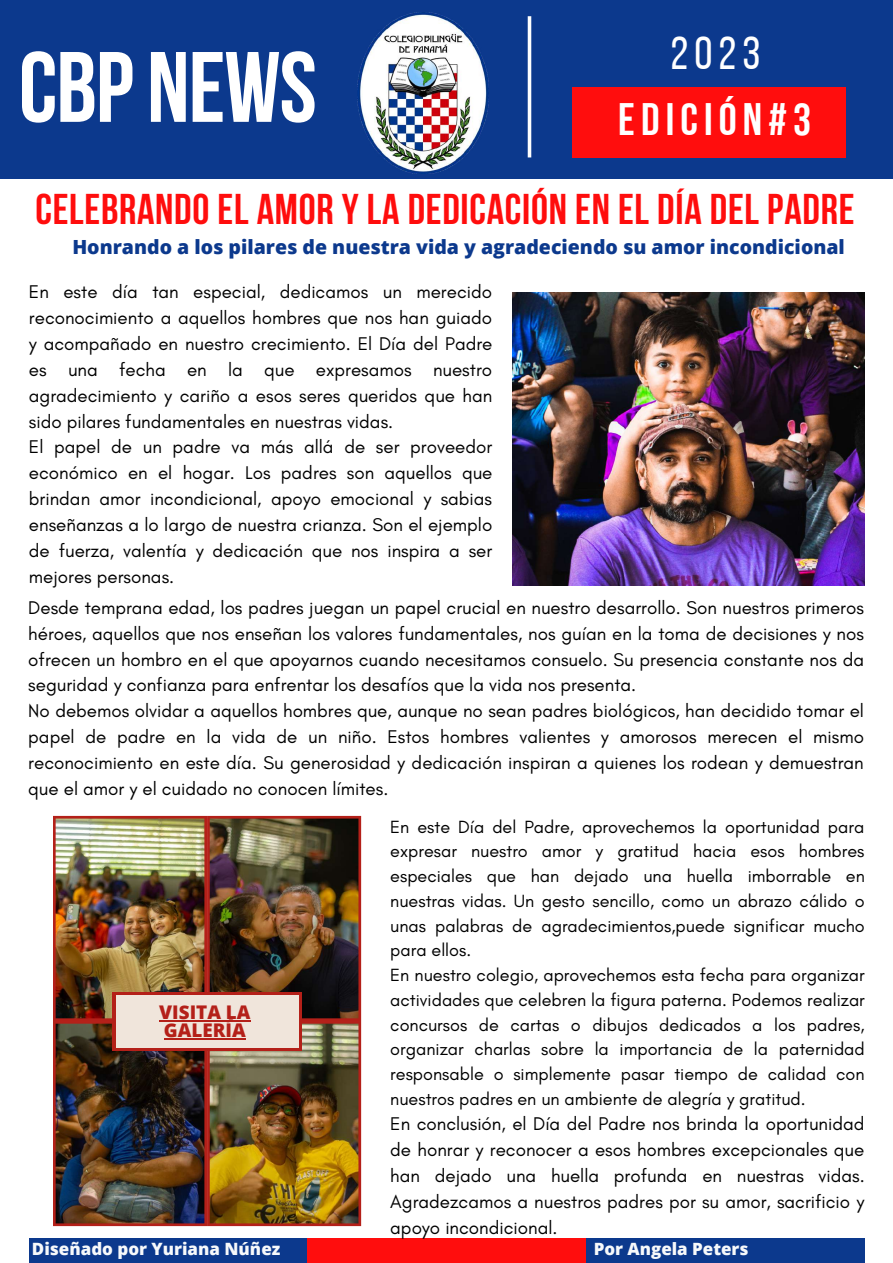
<style>
.page{position:relative;width:893px;height:1263px;background:#fff}
.page>*{position:absolute;margin:0;border:0;box-sizing:border-box;transform-origin:0 0}
.t1{font:99.75px "Bebas Neue Cyrillic";letter-spacing:-.01em;color:#fff}
.t2{font:46.28px "Bebas Neue";color:#fff}
.t3{font:45.38px "Bebas Neue Cyrillic";letter-spacing:.135em;color:#fff}
.t4{font:700 42.83px "Bebas Neue";letter-spacing:.015em;color:#ff0d0d}
.t5{font:800 19.5px "Open Sans";color:#0c398d}
.t6{font:800 18.83px/17.4px "Open Sans";color:#b42019}
.t7{font:18.75px/25.9px "Glacial Indifference";color:#000}
.t8{font:18px/24.8px "Glacial Indifference";color:#000}
.t9{font:800 16.95px "Open Sans";color:#f7f9fb}
</style>
<div class="page">
<div style="left:29px;top:1238px;width:278px;height:25px;background:#0c398d"></div>
<div style="left:307px;top:1238px;width:279px;height:25px;background:#ff0d0d"></div>
<div style="left:586px;top:1238px;width:278px;height:25px;background:#0c398d"></div>
<div style="left:0;top:0;width:893px;height:179px;background:#0c398d"></div>
<hr style="left:528px;top:16px;width:3px;height:141px;background:#fff">
<img style="left:357px;top:13px;width:131px;height:161px">
<div style="left:572px;top:87px;width:273px;height:70px;background:#ff0d0d"></div>
<img style="left:512px;top:292px;width:352px;height:293px">
<img style="left:53px;top:816px;width:308px;height:410px">
<svg style="left:112px;top:992px;width:190px;height:58px;background:#bd3d36"></svg>
<div style="left:116px;top:995px;width:182px;height:52px;background:#f0e5db"></div>
<hr style="left:159px;top:1020px;width:67px;height:2px;background:#b42019">
<hr style="left:226px;top:1020px;width:24px;height:2px;background:#b42019">
<hr style="left:164px;top:1038px;width:82px;height:1px;background:#b42019">
<h1 class="t1" style="left:19px;top:47px;width:299px">CBP NEWS</h1>
<h2 class="t2" style="left:670px;top:34px;width:91px">2023</h2>
<h3 class="t3" style="left:618px;top:101px;width:194px">EDICIÓN#3</h3>
<h3 class="t4" style="left:35px;top:192px;width:820px">CELEBRANDO EL AMOR Y LA DEDICACIÓN EN EL DÍA DEL PADRE</h3>
<p class="t5" style="left:72px;top:233px;width:774px">Honrando a los pilares de nuestra vida y agradeciendo su amor incondicional</p>
<p class="t7" style="left:29px;top:279px;width:465px">En este día tan especial, dedicamos un merecido reconocimiento a aquellos hombres que nos han guiado y acompañado en nuestro crecimiento. El Día del Padre es una fecha en la que expresamos nuestro agradecimiento y cariño a esos seres queridos que han sido pilares fundamentales en nuestras vidas.<br>El papel de un padre va más allá de ser proveedor económico en el hogar. Los padres son aquellos que brindan amor incondicional, apoyo emocional y sabias enseñanzas a lo largo de nuestra crianza. Son el ejemplo de fuerza, valentía y dedicación que nos inspira a ser mejores personas.</p>
<p class="t7" style="left:28px;top:594px;width:837px">Desde temprana edad, los padres juegan un papel crucial en nuestro desarrollo. Son nuestros primeros héroes, aquellos que nos enseñan los valores fundamentales, nos guían en la toma de decisiones y nos ofrecen un hombro en el que apoyarnos cuando necesitamos consuelo. Su presencia constante nos da seguridad y confianza para enfrentar los desafíos que la vida nos presenta.<br>No debemos olvidar a aquellos hombres que, aunque no sean padres biológicos, han decidido tomar el papel de padre en la vida de un niño. Estos hombres valientes y amorosos merecen el mismo reconocimiento en este día. Su generosidad y dedicación inspiran a quienes los rodean y demuestran que el amor y el cuidado no conocen límites.</p>
<p class="t6" style="left:159px;top:1003px;width:93px">VISITA LA<br>GALERÍA</p>
<p class="t8" style="left:390px;top:814px;width:476px">En este Día del Padre, aprovechemos la oportunidad para expresar nuestro amor y gratitud hacia esos hombres especiales que han dejado una huella imborrable en nuestras vidas. Un gesto sencillo, como un abrazo cálido o unas palabras de agradecimientos,puede significar mucho para ellos.<br>En nuestro colegio, aprovechemos esta fecha para organizar actividades que celebren la figura paterna. Podemos realizar concursos de cartas o dibujos dedicados a los padres, organizar charlas sobre la importancia de la paternidad responsable o simplemente pasar tiempo de calidad con nuestros padres en un ambiente de alegría y gratitud.</p>
<p class="t7" style="left:390px;top:1111px;width:476px;text-align:justify">En conclusión, el Día del Padre nos brinda la oportunidad de honrar y reconocer a esos hombres excepcionales que han dejado una huella profunda en nuestras vidas.<br>Agradezcamos a nuestros padres por su amor, sacrificio y apoyo incondicional.</p>
<p class="t9" style="left:32px;top:1236px;width:250px">Diseñado por Yuriana Núñez</p>
<p class="t9" style="left:593px;top:1237px;width:156px">Por Angela Peters</p>
</div>
